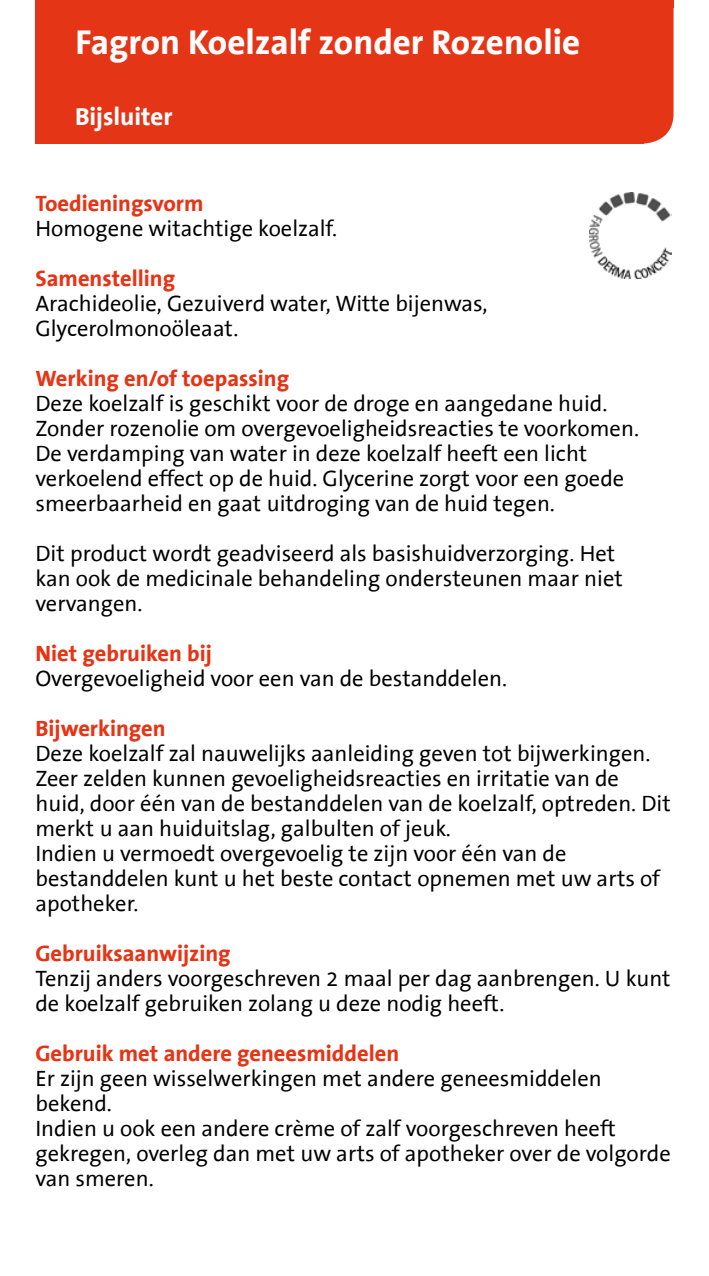
<style>
.page{position:relative;width:709px;height:1276px;background:#fff}
.page>*{position:absolute;margin:0;border:0;box-sizing:border-box;transform-origin:0 0}
.t1{font:700 35px "The Sans Office";color:#fff}
.t2{font:700 25px "The Sans Office";color:#fff}
.t3{font:22.5px/25px "The Sans Office";color:#000}
.t4{font:700 22.5px "The Sans Office";color:#e53517}
</style>
<div class="page">
<div style="left:35px;top:0;width:638px;height:144px;background:#e53517"></div>
<img style="left:589px;top:193px;width:83px;height:86px">
<h1 class="t1" style="left:75px;top:24px;width:506px">Fagron Koelzalf zonder Rozenolie</h1>
<p class="t2" style="left:75px;top:104px;width:99px">Bijsluiter</p>
<p class="t4" style="left:35px;top:191px;width:169px">Toedieningsvorm</p>
<p class="t3" style="left:35px;top:216px;width:303px">Homogene witachtige koelzalf.</p>
<p class="t4" style="left:35px;top:266px;width:141px">Samenstelling</p>
<p class="t3" style="left:35px;top:291px;width:453px">Arachideolie, Gezuiverd water, Witte bijenwas,<br>Glycerolmonoöleaat.</p>
<p class="t4" style="left:35px;top:366px;width:255px">Werking en/of toepassing</p>
<p class="t3" style="left:35px;top:391px;width:605px">Deze koelzalf is geschikt voor de droge en aangedane huid.<br>Zonder rozenolie om overgevoeligheidsreacties te voorkomen.<br>De verdamping van water in deze koelzalf heeft een licht verkoelend effect op de huid. Glycerine zorgt voor een goede smeerbaarheid en gaat uitdroging van de huid tegen.</p>
<p class="t3" style="left:35px;top:541px;width:589px">Dit product wordt geadviseerd als basishuidverzorging. Het kan ook de medicinale behandeling ondersteunen maar niet vervangen.</p>
<p class="t4" style="left:35px;top:641px;width:178px">Niet gebruiken bij</p>
<p class="t3" style="left:35px;top:666px;width:473px">Overgevoeligheid voor een van de bestanddelen.</p>
<p class="t4" style="left:35px;top:716px;width:132px">Bijwerkingen</p>
<p class="t3" style="left:35px;top:741px;width:637px">Deze koelzalf zal nauwelijks aanleiding geven tot bijwerkingen.<br>Zeer zelden kunnen gevoeligheidsreacties en irritatie van de huid, door één van de bestanddelen van de koelzalf, optreden. Dit merkt u aan huiduitslag, galbulten of jeuk.<br>Indien u vermoedt overgevoelig te zijn voor één van de bestanddelen kunt u het beste contact opnemen met uw arts of apotheker.</p>
<p class="t4" style="left:35px;top:941px;width:197px">Gebruiksaanwijzing</p>
<p class="t3" style="left:35px;top:966px;width:636px">Tenzij anders voorgeschreven 2 maal per dag aanbrengen. U kunt de koelzalf gebruiken zolang u deze nodig heeft.</p>
<p class="t4" style="left:35px;top:1041px;width:365px">Gebruik met andere geneesmiddelen</p>
<p class="t3" style="left:35px;top:1066px;width:637px">Er zijn geen wisselwerkingen met andere geneesmiddelen bekend.<br>Indien u ook een andere crème of zalf voorgeschreven heeft gekregen, overleg dan met uw arts of apotheker over de volgorde van smeren.</p>
</div>
